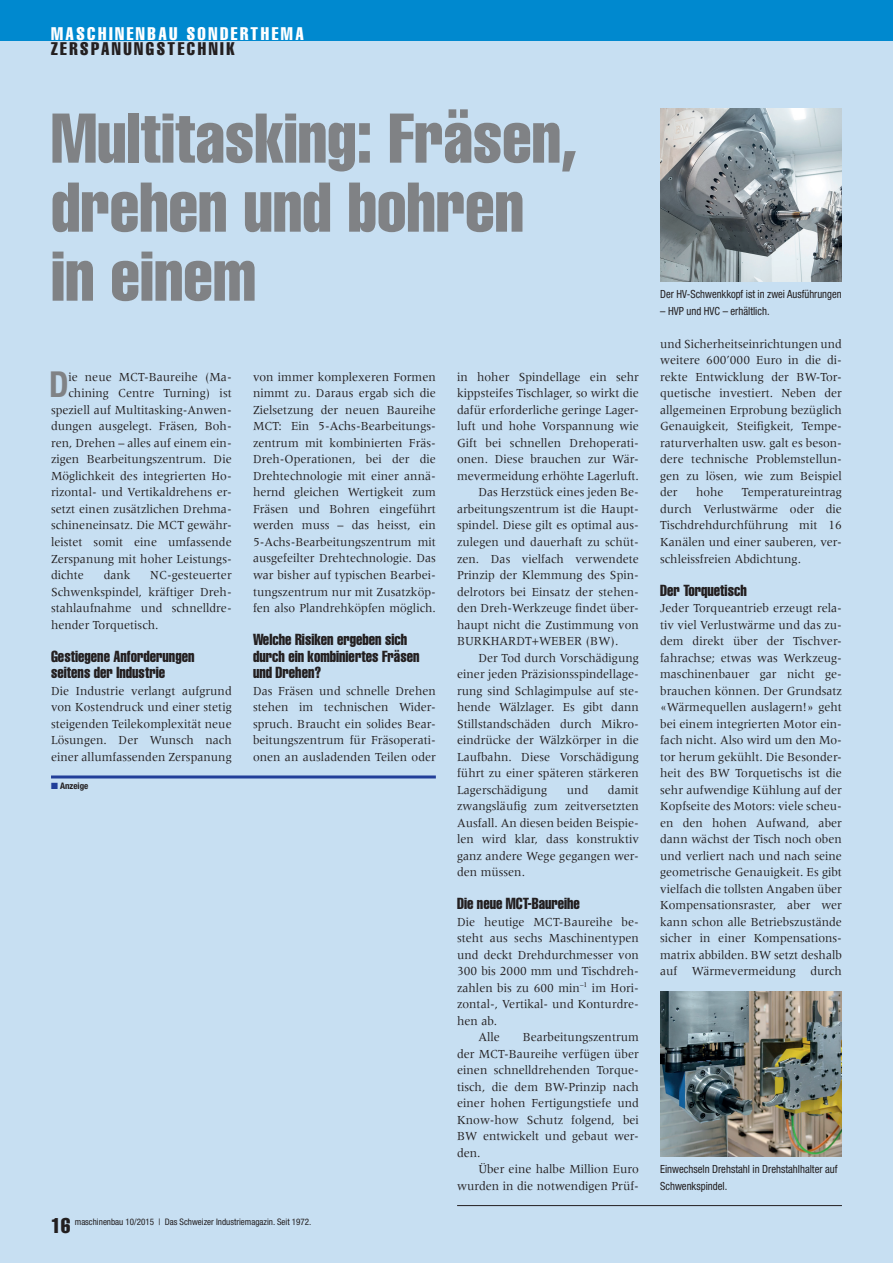
<style>
.page{position:relative;width:893px;height:1263px;background:#c7dff2}
.page>*{position:absolute;margin:0;border:0;box-sizing:border-box;transform-origin:0 0}
.t1{font:extra-condensed 69px/69px "Helvetica";color:#808285}
.t2{font:700 condensed 35.85px "Helvetica Neue";color:#808285;scale:.95 1}
.t3{font:extra-condensed 21px "Helvetica";color:#231f20}
.t4{font:extra-condensed 18px "Helvetica";letter-spacing:.14em;color:#fff}
.t5{font:extra-condensed 18px "Helvetica";letter-spacing:.14em;color:#231f20}
.t6{font:extra-condensed 15.75px/16.5px "Helvetica";color:#231f20;scale:.95 1}
.t7{font:12.75px/16.5px "Meridien LT Std";color:#231f20;text-align:justify;scale:.95 1}
.t8{font:12.75px/16.5px "Meridien LT Std";color:#231f20;text-align:justify;scale:.94 1}
.t9{font:condensed 11.25px/16.5px "Helvetica Neue";color:#231f20;scale:.95 1}
.t10{font:condensed 11.25px "Helvetica Neue";color:#231f20;scale:.94 1}
.t11{font:condensed 9px "Helvetica Neue";color:#231f20}
.t12{font:700 condensed 9px "Helvetica Neue";color:#231f20}
.s1{color:#223f99}
</style>
<div class="page">
<div style="left:0;top:0;width:893px;height:40px;background:#0089cf"></div>
<hr style="left:457px;top:1205px;width:385px;height:1px;background:#231f20">
<hr style="left:51px;top:775px;width:385px;height:3px;background:#223f99">
<img style="left:660px;top:991px;width:182px;height:165px">
<img style="left:660px;top:108px;width:182px;height:174px">
<h3 class="t4" style="left:51px;top:23px;width:254px">MASCHINENBAU SONDERTHEMA</h3>
<h3 class="t5" style="left:51px;top:38px;width:185px">ZERSPANUNGSTECHNIK</h3>
<h1 class="t1" style="left:51px;top:103px;width:527px">Multitasking: Fräsen, drehen und bohren in einem</h1>
<h2 class="t2" style="left:49px;top:363px;width:22px">D</h2>
<p class="t7" style="left:69px;top:369px;width:173px">ie neue MCT-Baureihe (Ma-</p>
<p class="t7" style="left:69px;top:385px;width:173px">chining Centre Turning) ist</p>
<p class="t7" style="left:51px;top:402px;width:192px">speziell auf Multitasking-Anwen-</p>
<p class="t7" style="left:51px;top:418px;width:192px">dungen ausgelegt. Fräsen, Boh-</p>
<p class="t7" style="left:51px;top:435px;width:192px">ren, Drehen – alles auf einem ein-</p>
<p class="t7" style="left:51px;top:451px;width:192px">zigen Bearbeitungszentrum. Die</p>
<p class="t7" style="left:51px;top:468px;width:192px">Möglichkeit des integrierten Ho-</p>
<p class="t7" style="left:51px;top:484px;width:192px">rizontal- und Vertikaldrehens er-</p>
<p class="t7" style="left:51px;top:501px;width:192px">setzt einen zusätzlichen Drehma-</p>
<p class="t7" style="left:51px;top:517px;width:192px">schineneinsatz. Die MCT gewähr-</p>
<p class="t7" style="left:51px;top:534px;width:192px">leistet somit eine umfassende</p>
<p class="t7" style="left:51px;top:550px;width:192px">Zerspanung mit hoher Leistungs-</p>
<p class="t7" style="left:51px;top:567px;width:36px">dichte</p>
<p class="t7" style="left:104px;top:567px;width:30px">dank</p>
<p class="t7" style="left:51px;top:567px;width:192px;text-indent:99px">NC-gesteuerter Schwenkspindel, kräftiger Dreh&shy;stahlaufnahme und schnelldre&shy;hender Torquetisch.</p>
<p class="t6" style="left:51px;top:647px;width:152px">Gestiegene Anforderungen seitens der Industrie</p>
<p class="t7" style="left:51px;top:682px;width:192px">Die Industrie verlangt aufgrund von Kostendruck und einer stetig steigenden Teilekomplexität neue Lösungen. Der Wunsch nach einer allumfassenden Zerspanung</p>
<p class="t12" style="left:51px;top:780px;width:39px"><span class="s1">■</span> Anzeige</p>
<p class="t7" style="left:253px;top:369px;width:194px">von immer komplexeren Formen nimmt zu. Daraus ergab sich die Zielsetzung der neuen Baureihe MCT: Ein 5-Achs-Bearbeitungs&shy;zentrum mit kombinierten Fräs-Dreh-Operationen, bei der die Drehtechnologie mit einer annä&shy;hernd gleichen Wertigkeit zum Fräsen und Bohren eingeführt werden muss – das heisst, ein 5-Achs-Bearbeitungszentrum mit ausgefeilter Drehtechnologie. Das war bisher auf typischen Bearbei&shy;tungszentrum nur mit Zusatzköp&shy;fen also Plandrehköpfen möglich.</p>
<p class="t6" style="left:253px;top:631px;width:177px">Welche Risiken ergeben sich durch ein kombiniertes Fräsen und Drehen?</p>
<p class="t7" style="left:253px;top:682px;width:194px">Das Fräsen und schnelle Drehen stehen im technischen Wider&shy;spruch. Braucht ein solides Bear&shy;beitungszentrum für Fräsoperati&shy;onen an ausladenden Teilen oder</p>
<h3 class="t3" style="left:51px;top:1212px;width:21px">16</h3>
<p class="t11" style="left:75px;top:1216px;width:238px">maschinenbau 10/2015 | Das Schweizer Industriemagazin. Seit 1972.</p>
<p class="t7" style="left:457px;top:369px;width:193px">in hoher Spindellage ein sehr</p>
<p class="t7" style="left:457px;top:385px;width:193px">kippsteifes Tischlager, so wirkt die</p>
<p class="t7" style="left:457px;top:402px;width:193px">dafür erforderliche geringe Lager-</p>
<p class="t7" style="left:457px;top:418px;width:193px">luft und hohe Vorspannung wie</p>
<p class="t7" style="left:457px;top:435px;width:191px">Gift bei schnellen Drehoperati-</p>
<p class="t7" style="left:457px;top:451px;width:193px">onen. Diese brauchen zur Wär-</p>
<p class="t7" style="left:457px;top:468px;width:193px">mevermeidung erhöhte Lagerluft.</p>
<p class="t7" style="left:478px;top:484px;width:170px">Das Herzstück eines jeden Be-</p>
<p class="t7" style="left:457px;top:501px;width:193px">arbeitungszentrum ist die Haupt-</p>
<p class="t7" style="left:457px;top:517px;width:193px">spindel. Diese gilt es optimal aus-</p>
<p class="t7" style="left:457px;top:534px;width:193px">zulegen und dauerhaft zu schüt-</p>
<p class="t7" style="left:457px;top:550px;width:193px">zen. Das vielfach verwendete</p>
<p class="t7" style="left:457px;top:567px;width:193px">Prinzip der Klemmung des Spin-</p>
<p class="t7" style="left:457px;top:583px;width:193px">delrotors bei Einsatz der stehen-</p>
<p class="t7" style="left:457px;top:600px;width:193px">den Dreh-Werkzeuge findet über-</p>
<p class="t7" style="left:457px;top:616px;width:193px">haupt nicht die Zustimmung von</p>
<p class="t7" style="left:457px;top:633px;width:171px">BURKHARDT+WEBER (BW).</p>
<p class="t7" style="left:478px;top:649px;width:170px">Der Tod durch Vorschädigung</p>
<p class="t7" style="left:457px;top:666px;width:193px">einer jeden Präzisionsspindellage-</p>
<p class="t7" style="left:457px;top:682px;width:193px">rung sind Schlagimpulse auf ste-</p>
<p class="t7" style="left:457px;top:699px;width:193px">hende Wälzlager. Es gibt dann</p>
<p class="t7" style="left:457px;top:715px;width:193px">Stillstandschäden durch Mikro-</p>
<p class="t7" style="left:457px;top:732px;width:193px">eindrücke der Wälzkörper in die</p>
<p class="t7" style="left:457px;top:748px;width:193px">Laufbahn. Diese Vorschädigung</p>
<p class="t7" style="left:457px;top:765px;width:193px">führt zu einer späteren stärkeren</p>
<p class="t7" style="left:457px;top:781px;width:96px">Lagerschädigung</p>
<p class="t7" style="left:567px;top:781px;width:24px">und</p>
<p class="t7" style="left:457px;top:781px;width:193px;text-indent:151px">damit zwangsläufig zum zeitversetzten Ausfall. An diesen beiden Beispie&shy;len wird klar, dass konstruktiv ganz andere Wege gegangen wer&shy;den müssen.</p>
<p class="t6" style="left:457px;top:895px;width:131px">Die neue MCT-Baureihe</p>
<p class="t7" style="left:457px;top:913px;width:193px">Die heutige MCT-Baureihe be-</p>
<p class="t7" style="left:457px;top:930px;width:193px">steht aus sechs Maschinentypen</p>
<p class="t7" style="left:457px;top:946px;width:193px">und deckt Drehdurchmesser von</p>
<p class="t7" style="left:457px;top:963px;width:193px">300 bis 2000 mm und Tischdreh-</p>
<p class="t7" style="left:457px;top:979px;width:193px">zahlen bis zu 600 min<sup>–1</sup> im Hori-</p>
<p class="t7" style="left:457px;top:996px;width:193px">zontal-, Vertikal- und Konturdre-</p>
<p class="t7" style="left:457px;top:1012px;width:44px">hen ab.</p>
<p class="t7" style="left:478px;top:1029px;width:24px">Alle</p>
<p class="t7" style="left:457px;top:1029px;width:193px;text-indent:66px">Bearbeitungszentrum der MCT-Baureihe verfügen über einen schnelldrehenden Torque&shy;tisch, die dem BW-Prinzip nach einer hohen Fertigungstiefe und Know-how Schutz folgend, bei BW entwickelt und gebaut wer&shy;den.</p>
<p class="t7" style="left:457px;top:1161px;width:193px;text-align:right">Über eine halbe Million Euro wurden in die notwendigen Prüf-</p>
<p class="t10" style="left:660px;top:288px;width:195px">Der HV-Schwenkkopf ist in zwei Ausführungen</p>
<p class="t9" style="left:660px;top:303px;width:117px">– HVP und HVC – erhältlich.</p>
<p class="t8" style="left:660px;top:336px;width:195px">und Sicherheitseinrichtungen und weitere 600’000 Euro in die di&shy;rekte Entwicklung der BW-Tor&shy;quetische investiert. Neben der allgemeinen Erprobung bezüglich Genauigkeit, Steifigkeit, Tempe&shy;raturverhalten usw. galt es beson&shy;dere technische Problemstellun&shy;gen zu lösen, wie zum Beispiel der</p>
<p class="t7" style="left:696px;top:484px;width:31px">hohe</p>
<p class="t7" style="left:660px;top:484px;width:193px;text-indent:82px">Temperatureintrag durch Verlustwärme oder die Tischdrehdurchführung mit 16<br>Kanälen und einer sauberen, ver&shy;schleissfreien Abdichtung.</p>
<p class="t6" style="left:660px;top:581px;width:93px">Der Torquetisch</p>
<p class="t7" style="left:660px;top:600px;width:193px">Jeder Torqueantrieb erzeugt rela&shy;tiv viel Verlustwärme und das zu&shy;dem direkt über der Tischver&shy;fahrachse; etwas was Werkzeug&shy;maschinenbauer gar nicht ge&shy;brauchen können. Der Grundsatz «Wärmequellen auslagern!» geht bei einem integrierten Motor ein&shy;fach nicht. Also wird um den Mo&shy;tor herum gekühlt. Die Besonder&shy;heit des BW Torquetischs ist die sehr aufwendige Kühlung auf der Kopfseite des Motors: viele scheu&shy;en den hohen Aufwand, aber dann wächst der Tisch noch oben und verliert nach und nach seine geometrische Genauigkeit. Es gibt vielfach die tollsten Angaben über Kompensationsraster, aber wer kann schon alle Betriebszustände sicher in einer Kompensations&shy;matrix abbilden. BW setzt deshalb auf Wärmevermeidung durch</p>
<p class="t9" style="left:660px;top:1161px;width:188px">Einwechseln Drehstahl in Drehstahlhalter auf<br>Schwenkspindel.</p>
</div>
